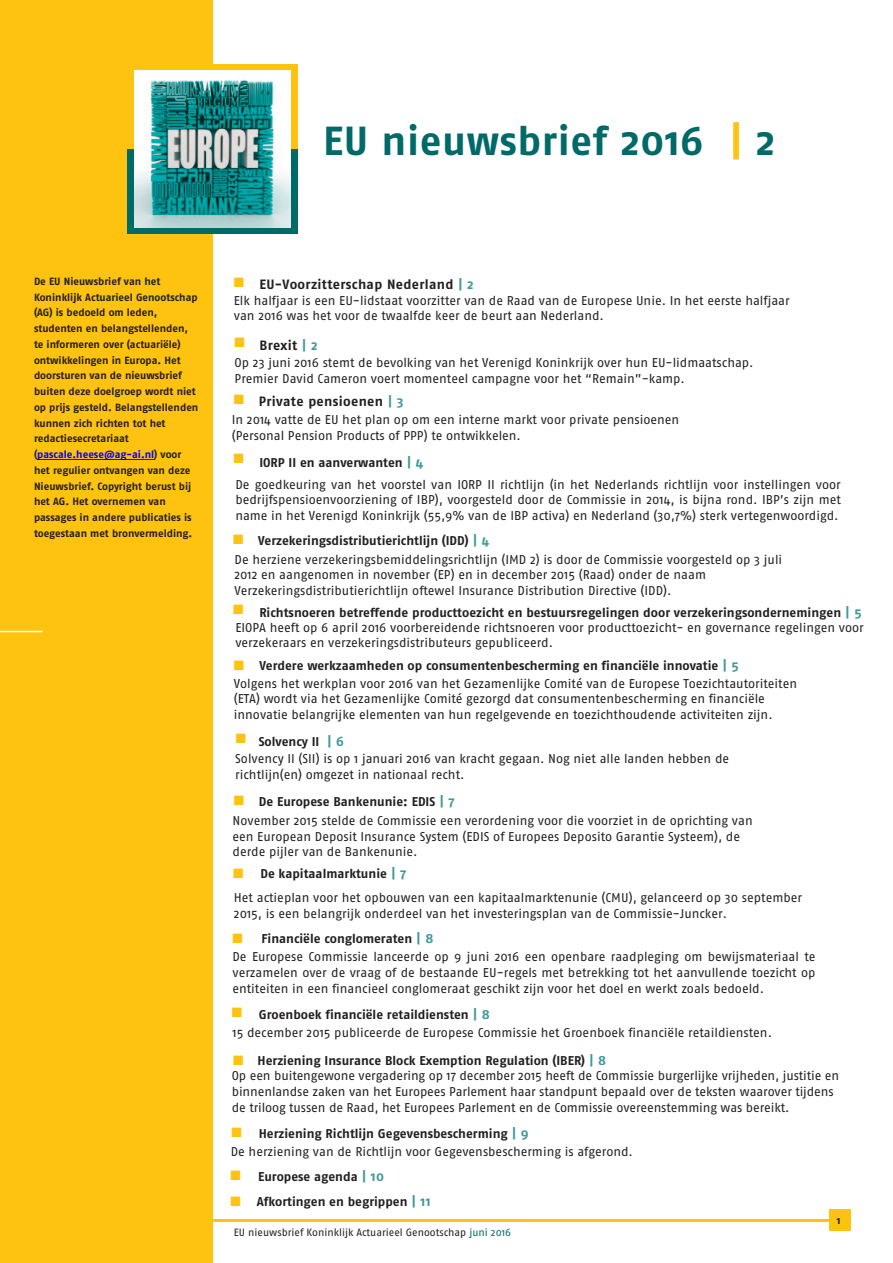
<style>
.page{position:relative;width:893px;height:1263px;background:#fff}
.page>*{position:absolute;margin:0;border:0;box-sizing:border-box;transform-origin:0 0}
.t1{font:700 40.5px "Fago OT";letter-spacing:.015em;color:#006a68}
.t2{font:700 13.5px "Fago OT";letter-spacing:.025em;color:#231f20}
.t3{font:12.75px/15.8px "Fago OT";color:#231f20}
.t4{font:700 12.75px "Fago OT";color:#231f20}
.t5{font:700 10.5px/15.8px "Fago OT";color:#231f20}
.t6{font:10.5px "Fago OT";color:#231f20}
.s1{color:#fec210}
.s2{color:#00f}
.s3{color:#409999}
.s4{font-weight:700}
.s5{font-weight:700;font-size:13.5px;color:#409999}
.s6{font-size:13.5px;color:#409999}
.s7{color:#006a68}
</style>
<div class="page">
<div style="left:0;top:0;width:213px;height:1263px;background:#fec210"></div>
<hr style="left:213px;top:1219px;width:637px;height:3px;background:#fec210">
<div style="left:829px;top:1209px;width:21px;height:21px;background:#fec210"></div>
<hr style="left:0;top:631px;width:43px;height:1px;background:#fff">
<hr style="left:37px;top:459px;width:117px;height:1px;background:#00f">
<div style="left:128px;top:149px;width:170px;height:85px;background:#006a68"></div>
<div style="left:128px;top:64px;width:170px;height:85px;background:#fec210"></div>
<img style="left:134px;top:70px;width:157px;height:157px">
<h1 class="t1" style="left:323px;top:117px;width:453px">EU nieuwsbrief 2016 <span class="s1">|</span> 2</h1>
<p class="t5" style="left:34px;top:273px;width:166px">De EU Nieuwsbrief van het<br>Koninklijk Actuarieel Genootschap (AG) is bedoeld om leden, studenten en belangstellenden, te informeren over (actuariële) ontwikkelingen in Europa. Het doorsturen van de nieuwsbrief buiten deze doelgroep wordt niet op prijs gesteld. Belangstellenden kunnen zich richten tot het redactiesecretariaat (<span class="s2">pascale.heese@ag-ai.nl</span>) voor het regulier ontvangen van deze<br>Nieuwsbrief. Copyright berust bij het AG. Het overnemen van passages in andere publicaties is toegestaan met bronvermelding.</p>
<p class="t2" style="left:234px;top:276px;width:241px"><span class="s1">■</span> EU-Voorzitterschap Nederland <span class="s3">| 2</span></p>
<p class="t3" style="left:234px;top:293px;width:557px;line-height:15.3px">Elk halfjaar is een EU-lidstaat voorzitter van de Raad van de Europese Unie. In het eerste halfjaar van 2016 was het voor de twaalfde keer de beurt aan Nederland.</p>
<p class="t2" style="left:235px;top:337px;width:84px"><sup>■</sup> Brexit <span class="s3">| 2</span></p>
<p class="t3" style="left:235px;top:354px;width:520px">Op 23 juni 2016 stemt de bevolking van het Verenigd Koninkrijk over hun EU-lidmaatschap.<br>Premier David Cameron voert momenteel campagne voor het “Remain”-kamp.</p>
<p class="t2" style="left:234px;top:394px;width:171px"><span class="s1">■</span> Private pensioenen <span class="s3">| 3</span></p>
<p class="t3" style="left:232px;top:411px;width:449px">In 2014 vatte de EU het plan op om een interne markt voor private pensioenen (Personal Pension Products of PPP) te ontwikkelen.</p>
<p class="t3" style="left:233px;top:451px;width:609px;line-height:21.8px"><sup>■</sup> <span class="s4">IORP II en aanverwanten</span> <span class="s5">| 4<br></span>De goedkeuring van het voorstel van IORP II richtlijn (in het Nederlands richtlijn voor instellingen voor</p>
<p class="t3" style="left:235px;top:492px;width:607px">bedrijfspensioenvoorziening of IBP), voorgesteld door de Commissie in 2014, is bijna rond. IBP’s zijn met name in het Verenigd Koninkrijk (55,9% van de IBP activa) en Nederland (30,7%) sterk vertegenwoordigd.</p>
<p class="t3" style="left:233px;top:532px;width:551px;line-height:18.3px"><span class="s1">■</span> <span class="s4">Verzekeringsdistributierichtlijn (IDD)</span> <span class="s5">| 4<br></span>De herziene verzekeringsbemiddelingsrichtlijn (IMD 2) is door de Commissie voorgesteld op 3 juli</p>
<p class="t3" style="left:235px;top:567px;width:473px;line-height:15.3px">2012 en aangenomen in november (EP) en in december 2015 (Raad) onder de naam<br>Verzekeringsdistributierichtlijn oftewel Insurance Distribution Directive (IDD).</p>
<p class="t3" style="left:233px;top:605px;width:632px;line-height:15px"><sup>■</sup> <span class="s4">Richtsnoeren betreffende producttoezicht en bestuursregelingen door verzekeringsondernemingen</span> <span class="s5">| 5<br></span>EIOPA heeft op 6 april 2016 voorbereidende richtsnoeren voor producttoezicht- en governance regelingen voor verzekeraars en verzekeringsdistributeurs gepubliceerd.</p>
<p class="t3" style="left:234px;top:657px;width:565px;line-height:17.5px"><span class="s1">■</span> <span class="s4">Verdere werkzaamheden op consumentenbescherming en financiële innovatie</span> <span class="s5">| 5<br></span>Volgens het werkplan voor 2016 van het Gezamenlijke Comité van de Europese Toezichtautoriteiten</p>
<p class="t3" style="left:234px;top:691px;width:540px">(ETA) wordt via het Gezamenlijke Comité gezorgd dat consumentenbescherming en financiële innovatie belangrijke elementen van hun regelgevende en toezichthoudende activiteiten zijn.</p>
<p class="t3" style="left:235px;top:733px;width:495px;line-height:17.1px"><sup>■</sup> <span class="s4">Solvency II</span> <span class="s5">| 6<br></span>Solvency II (SII) is op 1 januari 2016 van kracht gegaan. Nog niet alle landen hebben de</p>
<p class="t3" style="left:235px;top:766px;width:231px">richtlijn(en) omgezet in nationaal recht.</p>
<p class="t3" style="left:233px;top:793px;width:522px;line-height:18.3px"><span class="s1">■</span> <span class="s4">De Europese Bankenunie: EDIS</span> <span class="s5">| 7<br></span>November 2015 stelde de Commissie een verordening voor die voorziet in de oprichting van</p>
<p class="t3" style="left:233px;top:828px;width:509px;line-height:15.3px">een European Deposit Insurance System (EDIS of Europees Deposito Garantie Systeem), de derde pijler van de Bankenunie.</p>
<p class="t3" style="left:233px;top:862px;width:570px;line-height:24px"><span class="s1">■</span> <span class="s4">De kapitaalmarktunie</span> <span class="s5">| 7<br></span>Het actieplan voor het opbouwen van een kapitaalmarktenunie (CMU), gelanceerd op 30 september</p>
<p class="t3" style="left:234px;top:905px;width:495px">2015, is een belangrijk onderdeel van het investeringsplan van de Commissie-Juncker.</p>
<p class="t3" style="left:232px;top:929px;width:584px;line-height:18.6px"><span class="s1">■</span> <span class="s4">Financiële conglomeraten</span> <span class="s5">| 8<br></span>De Europese Commissie lanceerde op 9 juni 2016 een openbare raadpleging om bewijsmateriaal te</p>
<p class="t3" style="left:232px;top:965px;width:584px">verzamelen over de vraag of de bestaande EU-regels met betrekking tot het aanvullende toezicht op entiteiten in een financieel conglomeraat geschikt zijn voor het doel en werkt zoals bedoeld.</p>
<p class="t3" style="left:232px;top:1005px;width:541px;line-height:18px"><sup>■</sup> <span class="s4">Groenboek financiële retaildiensten</span> <span class="s5">| 8<br></span>15 december 2015 publiceerde de Europese Commissie het Groenboek financiële retaildiensten.</p>
<p class="t3" style="left:232px;top:1052px;width:609px"><span class="s1">■</span> <span class="s4">Herziening Insurance Block Exemption Regulation (IBER)</span> <span class="s5">| 8<br></span>Op een buitengewone vergadering op 17 december 2015 heeft de Commissie burgerlijke vrijheden, justitie en binnenlandse zaken van het Europees Parlement haar standpunt bepaald over de teksten waarover tijdens de triloog tussen de Raad, het Europees Parlement en de Commissie overeenstemming was bereikt.</p>
<p class="t3" style="left:231px;top:1125px;width:404px;line-height:17.7px"><span class="s1">■</span> <span class="s4">Herziening Richtlijn Gegevensbescherming</span> <span class="s5">| 9<br></span>De herziening van de Richtlijn voor Gegevensbescherming is afgerond.</p>
<p class="t4" style="left:230px;top:1169px;width:155px"><span class="s1">■</span> Europese agenda <span class="s6">| 10</span></p>
<p class="t4" style="left:231px;top:1194px;width:202px"><span class="s1">■</span> Afkortingen en begrippen <span class="s6">| 11</span></p>
<p class="t6" style="left:234px;top:1226px;width:279px">EU nieuwsbrief Koninklijk Actuarieel Genootschap <span class="s7">juni 2016</span></p>
<p class="t5" style="left:837px;top:1212px;width:5px">1</p>
</div>
